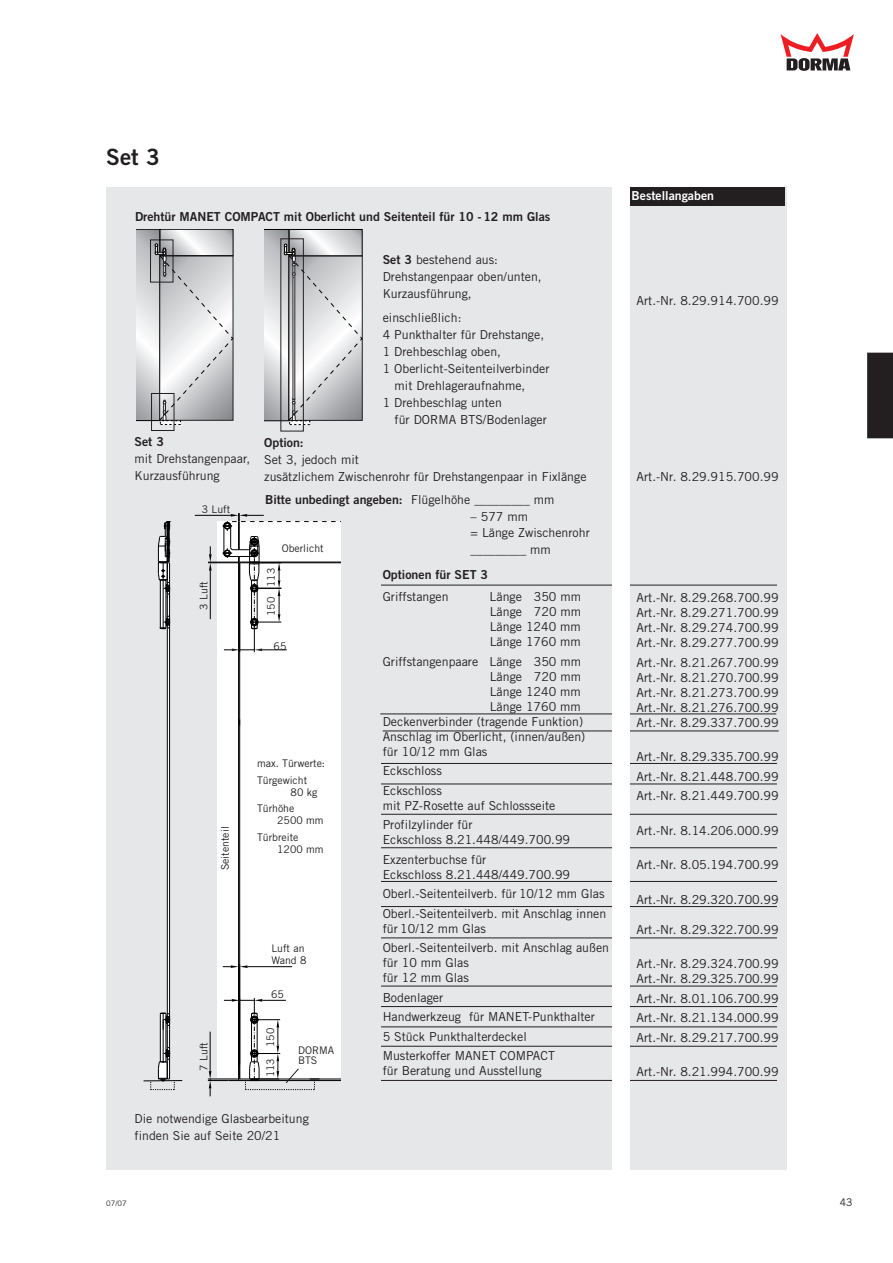
<style>
.page{position:relative;width:893px;height:1263px;background:#fff}
.page>*{position:absolute;margin:0;border:0;box-sizing:border-box;transform-origin:0 0}
.t1{font:22.5px "Trade Gothic Bold Two";color:#231f20}
.t2{font:12.3px/19.5px "Trade Gothic";color:#231f20}
.t3{font:12.3px "Trade Gothic Bold Two";color:#231f20}
.t4{font:12.3px "Trade Gothic Bold Two";color:#fff}
.t5{font:10.5px/16.5px "Trade Gothic";color:#231f20}
.t6{font:7.5px "Trade Gothic";color:#231f20}
.s1{font-family:"Trade Gothic Bold Two"}
</style>
<div class="page">
<div style="left:106px;top:187px;width:681px;height:982px;background:#e6e7e9"></div>
<div style="left:627px;top:187px;width:158px;height:19px;background:#231f20"></div>
<svg style="left:143px;top:513px;width:197px;height:584px"></svg>
<svg style="left:208px;top:998px;width:107px;height:98px"></svg>
<svg style="left:136px;top:229px;width:98px;height:202px"></svg>
<svg style="left:265px;top:229px;width:98px;height:201px"></svg>
<div style="left:150px;top:240px;width:23px;height:42px;border:1px solid #231f20"></div>
<div style="left:151px;top:393px;width:23px;height:38px;border:1px solid #231f20"></div>
<div style="left:281px;top:239px;width:23px;height:192px;border:1px solid #231f20"></div>
<hr style="left:381px;top:585px;width:396px;height:1px;background:#231f20">
<hr style="left:380px;top:714px;width:396px;height:1px;background:#231f20">
<hr style="left:383px;top:731px;width:396px;height:1px;background:#231f20">
<hr style="left:381px;top:763px;width:396px;height:1px;background:#231f20">
<hr style="left:381px;top:784px;width:396px;height:1px;background:#231f20">
<hr style="left:381px;top:814px;width:396px;height:1px;background:#231f20">
<hr style="left:381px;top:847px;width:396px;height:1px;background:#231f20">
<hr style="left:381px;top:881px;width:396px;height:1px;background:#231f20">
<hr style="left:381px;top:906px;width:396px;height:1px;background:#231f20">
<hr style="left:381px;top:938px;width:396px;height:1px;background:#231f20">
<hr style="left:381px;top:986px;width:396px;height:1px;background:#231f20">
<hr style="left:381px;top:1006px;width:396px;height:1px;background:#231f20">
<hr style="left:381px;top:1026px;width:396px;height:1px;background:#231f20">
<hr style="left:381px;top:1046px;width:396px;height:1px;background:#231f20">
<hr style="left:381px;top:1080px;width:396px;height:1px;background:#231f20">
<div style="left:612px;top:186px;width:17px;height:986px;background:#fff"></div>
<div style="left:867px;top:353px;width:26px;height:85px;background:#231f20"></div>
<svg style="left:780px;top:33px;width:74px;height:38px"></svg>
<h1 class="t1" style="left:106px;top:149px;width:55px">Set 3</h1>
<p class="t3" style="left:135px;top:212px;width:417px">Drehtür MANET COMPACT mit Oberlicht und Seitenteil für 10 -12 mm Glas</p>
<p class="t3" style="left:135px;top:437px;width:31px">Set 3</p>
<p class="t2" style="left:135px;top:451px;width:117px;line-height:17px">mit Drehstangenpaar,<br>Kurzausführung</p>
<p class="t5" style="left:202px;top:502px;width:30px">3 Luft</p>
<p class="t5" style="left:197px;top:610px;width:30px;rotate:-90deg">3 Luft</p>
<p class="t5" style="left:218px;top:870px;width:45px;rotate:-90deg">Seitenteil</p>
<p class="t5" style="left:197px;top:1071px;width:30px;rotate:-90deg">7 Luft</p>
<p class="t2" style="left:383px;top:253px;width:161px;line-height:17px"><span class="s1">Set 3</span> bestehend aus:<br>Drehstangenpaar oben/unten,<br>Kurzausführung,</p>
<p class="t2" style="left:383px;top:309px;width:80px">einschließlich:</p>
<p class="t2" style="left:383px;top:326px;width:163px">4 Punkthalter für Drehstange,</p>
<p class="t2" style="left:383px;top:343px;width:120px">1 Drehbeschlag oben,</p>
<p class="t2" style="left:383px;top:360px;width:168px">1 Oberlicht-Seitenteilverbinder</p>
<p class="t2" style="left:395px;top:377px;width:132px">mit Drehlageraufnahme,</p>
<p class="t2" style="left:383px;top:394px;width:121px">1 Drehbeschlag unten</p>
<p class="t2" style="left:395px;top:411px;width:154px">für DORMA BTS/Bodenlager</p>
<p class="t3" style="left:264px;top:438px;width:41px">Option:</p>
<p class="t2" style="left:264px;top:452px;width:324px;line-height:17px">Set 3, jedoch mit<br>zusätzlichem Zwischenrohr für Drehstangenpaar in Fixlänge</p>
<p class="t3" style="left:265px;top:495px;width:139px">Bitte unbedingt angeben:</p>
<p class="t5" style="left:282px;top:541px;width:44px">Oberlicht</p>
<p class="t2" style="left:411px;top:491px;width:145px">Flügelhöhe _________ mm</p>
<p class="t2" style="left:471px;top:509px;width:121px;line-height:17px">– 577 mm<br>= Länge Zwischenrohr _________ mm</p>
<p class="t5" style="left:264px;top:616px;width:50px;rotate:-90deg">150 113</p>
<p class="t5" style="left:274px;top:639px;width:14px">65</p>
<p class="t5" style="left:257px;top:756px;width:70px">max. Türwerte:<br>Türgewicht</p>
<p class="t5" style="left:257px;top:785px;width:62px;text-indent:34px">80 kg<br>Türhöhe</p>
<p class="t5" style="left:257px;top:813px;width:68px;text-indent:20px">2500 mm<br>Türbreite</p>
<p class="t5" style="left:277px;top:842px;width:48px">1200 mm</p>
<p class="t5" style="left:271px;top:943px;width:37px;line-height:12px">Luft an<br>Wand 8</p>
<p class="t5" style="left:271px;top:986px;width:14px">65</p>
<p class="t5" style="left:263px;top:1047px;width:21px;rotate:-90deg">150</p>
<p class="t5" style="left:263px;top:1077px;width:21px;rotate:-90deg">113</p>
<p class="t5" style="left:298px;top:1046px;width:38px;line-height:10.5px">DORMA<br>BTS</p>
<p class="t3" style="left:383px;top:570px;width:107px">Optionen für SET 3</p>
<p class="t2" style="left:383px;top:588px;width:67px">Griffstangen</p>
<p class="t2" style="left:490px;top:591px;width:93px;line-height:15px;text-align:justify">Länge 350 mm Länge 720 mm Länge 1240 mm Länge 1760 mm</p>
<p class="t2" style="left:383px;top:653px;width:200px">Griffstangenpaare Länge 350 mm</p>
<p class="t2" style="left:490px;top:668px;width:93px">Länge 720 mm</p>
<p class="t2" style="left:490px;top:683px;width:93px">Länge 1240 mm</p>
<p class="t2" style="left:490px;top:698px;width:93px">Länge 1760 mm</p>
<p class="t2" style="left:383px;top:713px;width:202px">Deckenverbinder (tragende Funktion)</p>
<p class="t2" style="left:383px;top:728px;width:204px">Anschlag im Oberlicht, (innen/außen)</p>
<p class="t2" style="left:383px;top:743px;width:106px">für 10/12 mm Glas</p>
<p class="t2" style="left:383px;top:762px;width:61px">Eckschloss<br>Eckschloss</p>
<p class="t2" style="left:383px;top:797px;width:174px">mit PZ-Rosette auf Schlossseite<br>Profilzylinder für</p>
<p class="t2" style="left:383px;top:831px;width:189px">Eckschloss 8.21.448/449.700.99<br>Exzenterbuchse für</p>
<p class="t2" style="left:383px;top:866px;width:225px">Eckschloss 8.21.448/449.700.99<br>Oberl.-Seitenteilverb. für 10/12 mm Glas<br>Oberl.-Seitenteilverb. mit Anschlag innen</p>
<p class="t2" style="left:383px;top:920px;width:228px">für 10/12 mm Glas<br>Oberl.-Seitenteilverb. mit Anschlag außen</p>
<p class="t2" style="left:383px;top:957px;width:88px;line-height:15px">für 10 mm Glas für 12 mm Glas</p>
<p class="t2" style="left:383px;top:989px;width:214px">Bodenlager<br>Handwerkzeug für MANET-Punkthalter<br>5 Stück Punkthalterdeckel<br>Musterkoffer MANET COMPACT</p>
<p class="t2" style="left:383px;top:1062px;width:161px">für Beratung und Ausstellung</p>
<p class="t2" style="left:135px;top:1111px;width:176px;line-height:17px">Die notwendige Glasbearbeitung finden Sie auf Seite 20/21</p>
<p class="t4" style="left:632px;top:191px;width:84px">Bestellangaben</p>
<p class="t2" style="left:637px;top:292px;width:144px">Art.-Nr. 8.29.914.700.99</p>
<p class="t2" style="left:637px;top:468px;width:144px">Art.-Nr. 8.29.915.700.99</p>
<p class="t2" style="left:637px;top:591px;width:144px;line-height:15px;text-align:justify">Art.-Nr. 8.29.268.700.99<br>Art.-Nr. 8.29.271.700.99<br>Art.-Nr. 8.29.274.700.99<br>Art.-Nr. 8.29.277.700.99</p>
<p class="t2" style="left:637px;top:656px;width:144px;line-height:15px;text-align:justify">Art.-Nr. 8.21.267.700.99<br>Art.-Nr. 8.21.270.700.99<br>Art.-Nr. 8.21.273.700.99<br>Art.-Nr. 8.21.276.700.99<br>Art.-Nr. 8.29.337.700.99</p>
<p class="t2" style="left:637px;top:748px;width:144px;text-align:justify">Art.-Nr. 8.29.335.700.99<br>Art.-Nr. 8.21.448.700.99<br>Art.-Nr. 8.21.449.700.99</p>
<p class="t2" style="left:637px;top:822px;width:144px">Art.-Nr. 8.14.206.000.99</p>
<p class="t2" style="left:637px;top:856px;width:144px">Art.-Nr. 8.05.194.700.99</p>
<p class="t2" style="left:637px;top:891px;width:144px">Art.-Nr. 8.29.320.700.99</p>
<p class="t2" style="left:637px;top:921px;width:144px">Art.-Nr. 8.29.322.700.99</p>
<p class="t2" style="left:637px;top:957px;width:144px;line-height:15px">Art.-Nr. 8.29.324.700.99<br>Art.-Nr. 8.29.325.700.99</p>
<p class="t2" style="left:637px;top:990px;width:144px;text-align:justify">Art.-Nr. 8.01.106.700.99<br>Art.-Nr. 8.21.134.000.99<br>Art.-Nr. 8.29.217.700.99</p>
<p class="t2" style="left:637px;top:1063px;width:144px">Art.-Nr. 8.21.994.700.99</p>
<p class="t6" style="left:106px;top:1201px;width:22px">07/07</p>
<p class="t5" style="left:840px;top:1195px;width:14px">43</p>
</div>
